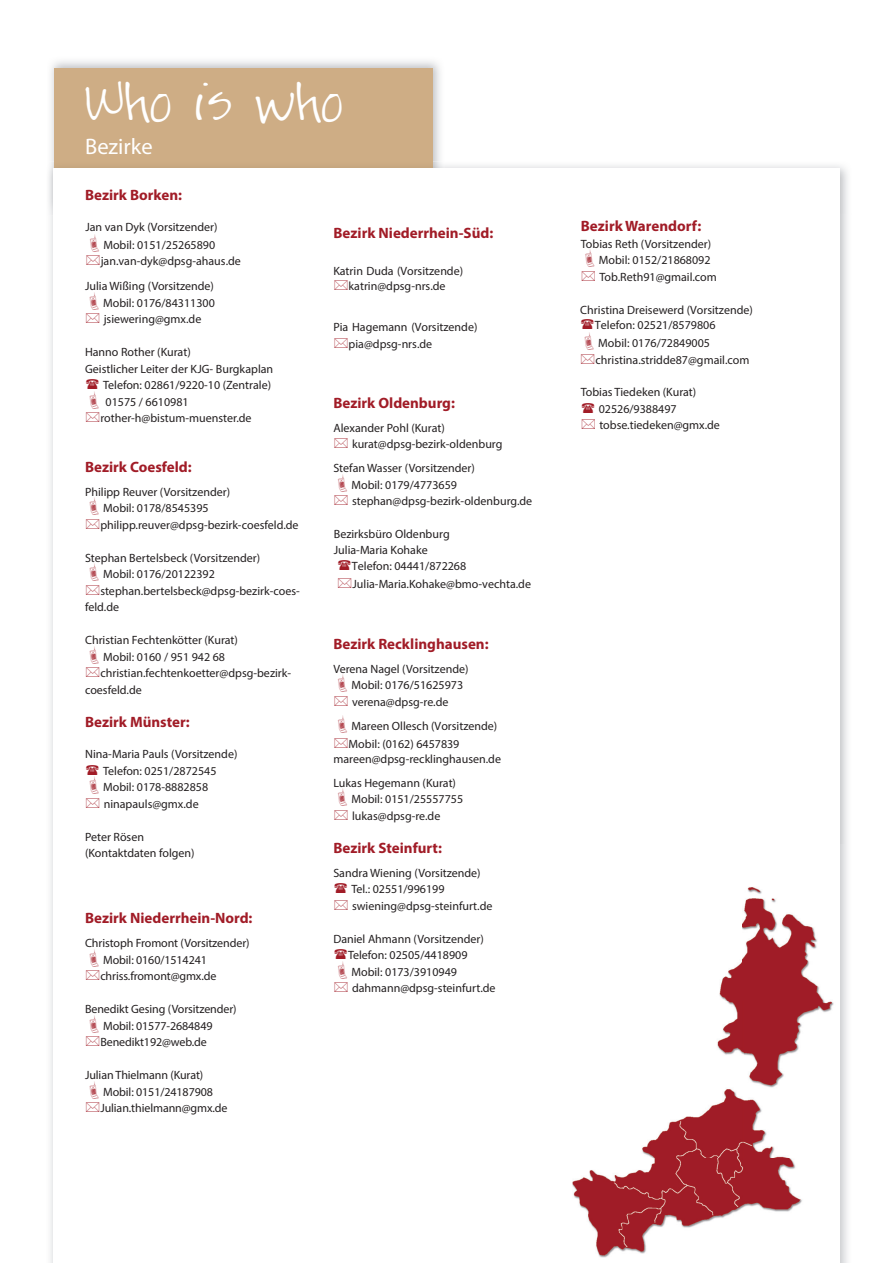
<style>
.page{position:relative;width:893px;height:1263px;background:#fff}
.page>*{position:absolute;margin:0;border:0;box-sizing:border-box;transform-origin:0 0}
.t1{font:45px "Jayne Print Hand";color:#fff}
.t2{font:22.5px "Myriad Pro";color:#fff}
.t3{font:700 15px "Myriad Pro";color:#a11c27}
.t4{font:12px/16.5px "Myriad Pro";color:#231f20}
</style>
<div class="page">
<div style="left:54px;top:68px;width:379px;height:140px;background:#cead85"></div>
<img style="left:54px;top:168px;width:379px;height:1px">
<div style="left:53px;top:169px;width:787px;height:1094px;background:#fff"></div>
<img style="left:572px;top:844px;width:272px;height:419px">
<h1 class="t1" style="left:85px;top:78px;width:261px">Who is who</h1>
<h2 class="t2" style="left:85px;top:133px;width:69px">Bezirke</h2>
<p class="t3" style="left:85px;top:185px;width:99px">Bezirk Borken:</p>
<p class="t4" style="left:85px;top:218px;width:134px;line-height:17.7px;text-align:right">Jan van Dyk (Vorsitzender)<br>Mobil: 0151/25265890</p>
<p class="t4" style="left:85px;top:248px;width:157px;line-height:25.5px;text-indent:16px">jan.van-dyk@dpsg-ahaus.de<br>Julia Wißing (Vorsitzende)</p>
<p class="t4" style="left:103px;top:294px;width:113px">Mobil: 0176/84311300 jsiewering@gmx.de</p>
<p class="t4" style="left:85px;top:344px;width:107px">Hanno Rother (Kurat)</p>
<p class="t4" style="left:85px;top:360px;width:190px">Geistlicher Leiter der KJG- Burgkaplan</p>
<p class="t4" style="left:103px;top:377px;width:170px">Telefon: 02861/9220-10 (Zentrale)</p>
<p class="t4" style="left:106px;top:393px;width:85px">01575 / 6610981</p>
<p class="t4" style="left:100px;top:410px;width:153px">rother-h@bistum-muenster.de</p>
<p class="t3" style="left:85px;top:457px;width:108px">Bezirk Coesfeld:</p>
<p class="t4" style="left:100px;top:483px;width:200px;text-indent:-15px">Philipp Reuver (Vorsitzender)<br>Mobil: 0178/8545395 philipp.reuver@dpsg-bezirk-coesfeld.de</p>
<p class="t4" style="left:85px;top:549px;width:177px">Stephan Bertelsbeck (Vorsitzender)</p>
<p class="t4" style="left:103px;top:566px;width:113px">Mobil: 0176/20122392</p>
<p class="t4" style="left:100px;top:582px;width:201px">stephan.bertelsbeck@dpsg-bezirk-coes-</p>
<p class="t4" style="left:85px;top:599px;width:36px">feld.de</p>
<p class="t4" style="left:85px;top:632px;width:154px">Christian Fechtenkötter (Kurat)</p>
<p class="t4" style="left:103px;top:648px;width:123px">Mobil: 0160 / 951 942 68</p>
<p class="t4" style="left:100px;top:665px;width:192px">christian.fechtenkoetter@dpsg-bezirk-</p>
<p class="t4" style="left:85px;top:681px;width:58px">coesfeld.de</p>
<p class="t3" style="left:85px;top:712px;width:106px">Bezirk Münster:</p>
<p class="t4" style="left:103px;top:746px;width:136px;text-indent:-18px">Nina-Maria Pauls (Vorsitzende)<br>Telefon: 0251/2872545<br>Mobil: 0178-8882858 ninapauls@gmx.de</p>
<p class="t4" style="left:85px;top:828px;width:111px">Peter Rösen (Kontaktdaten folgen)</p>
<p class="t3" style="left:333px;top:223px;width:161px">Bezirk Niederrhein-Süd:</p>
<p class="t4" style="left:333px;top:264px;width:131px;line-height:14.1px;text-align:center">Katrin Duda (Vorsitzende) katrin@dpsg-nrs.de</p>
<p class="t4" style="left:349px;top:318px;width:130px;text-indent:-15px">Pia Hagemann (Vorsitzende) pia@dpsg-nrs.de</p>
<p class="t3" style="left:333px;top:393px;width:123px">Bezirk Oldenburg:</p>
<p class="t4" style="left:352px;top:419px;width:152px;text-indent:-19px">Alexander Pohl (Kurat) kurat@dpsg-bezirk-oldenburg</p>
<p class="t4" style="left:351px;top:459px;width:182px;text-indent:-18px">Stefan Wasser (Vorsitzender)<br>Mobil: 0179/4773659 stephan@dpsg-bezirk-oldenburg.de</p>
<p class="t4" style="left:334px;top:526px;width:117px;line-height:15.3px">Bezirksbüro Oldenburg<br>Julia-Maria Kohake</p>
<p class="t4" style="left:352px;top:557px;width:181px;line-height:17.2px">Telefon: 04441/872268<br>Julia-Maria.Kohake@bmo-vechta.de</p>
<p class="t3" style="left:333px;top:634px;width:157px">Bezirk Recklinghausen:</p>
<p class="t4" style="left:351px;top:660px;width:119px;text-indent:-18px">Verena Nagel (Vorsitzende)<br>Mobil: 0176/51625973 verena@dpsg-re.de</p>
<p class="t4" style="left:349px;top:717px;width:150px;line-height:18px">Mareen Ollesch (Vorsitzende)<br>Mobil: (0162) 6457839</p>
<p class="t4" style="left:333px;top:747px;width:169px;line-height:23.9px">mareen@dpsg-recklinghausen.de<br>Lukas Hegemann (Kurat)</p>
<p class="t4" style="left:351px;top:791px;width:113px">Mobil: 0151/25557755 lukas@dpsg-re.de</p>
<p class="t3" style="left:333px;top:838px;width:110px">Bezirk Steinfurt:</p>
<p class="t4" style="left:351px;top:864px;width:143px;text-indent:-18px">Sandra Wiening (Vorsitzende)<br>Tel.: 02551/996199 swiening@dpsg-steinfurt.de</p>
<p class="t4" style="left:333px;top:930px;width:152px">Daniel Ahmann (Vorsitzender)</p>
<p class="t4" style="left:348px;top:947px;width:121px">Telefon: 02505/4418909</p>
<p class="t4" style="left:351px;top:963px;width:107px">Mobil: 0173/3910949</p>
<p class="t4" style="left:352px;top:980px;width:145px">dahmann@dpsg-steinfurt.de</p>
<p class="t3" style="left:85px;top:908px;width:169px">Bezirk Niederrhein-Nord:</p>
<p class="t4" style="left:100px;top:935px;width:151px;text-indent:-15px">Christoph Fromont (Vorsitzender)<br>Mobil: 0160/1514241 chriss.fromont@gmx.de</p>
<p class="t4" style="left:100px;top:1001px;width:138px;text-indent:-15px">Benedikt Gesing (Vorsitzender)<br>Mobil: 01577-2684849<br>Benedikt192@web.de</p>
<p class="t4" style="left:100px;top:1067px;width:129px;text-indent:-15px">Julian Thielmann (Kurat)<br>Mobil: 0151/24187908<br>Julian.thielmann@gmx.de</p>
<p class="t3" style="left:581px;top:216px;width:122px">Bezirk Warendorf:</p>
<p class="t4" style="left:599px;top:235px;width:120px;text-indent:-18px">Tobias Reth (Vorsitzender)<br>Mobil: 0152/21868092<br>Tob.Reth91@gmail.com</p>
<p class="t4" style="left:595px;top:302px;width:159px;line-height:14.7px;text-indent:-15px">Christina Dreisewerd (Vorsitzende)<br>Telefon: 02521/8579806</p>
<p class="t4" style="left:596px;top:335px;width:155px">Mobil: 0176/72849005 christina.stridde87@gmail.com</p>
<p class="t4" style="left:599px;top:384px;width:123px;text-indent:-18px">Tobias Tiedeken (Kurat)<br>02526/9388497 tobse.tiedeken@gmx.de</p>
</div>
